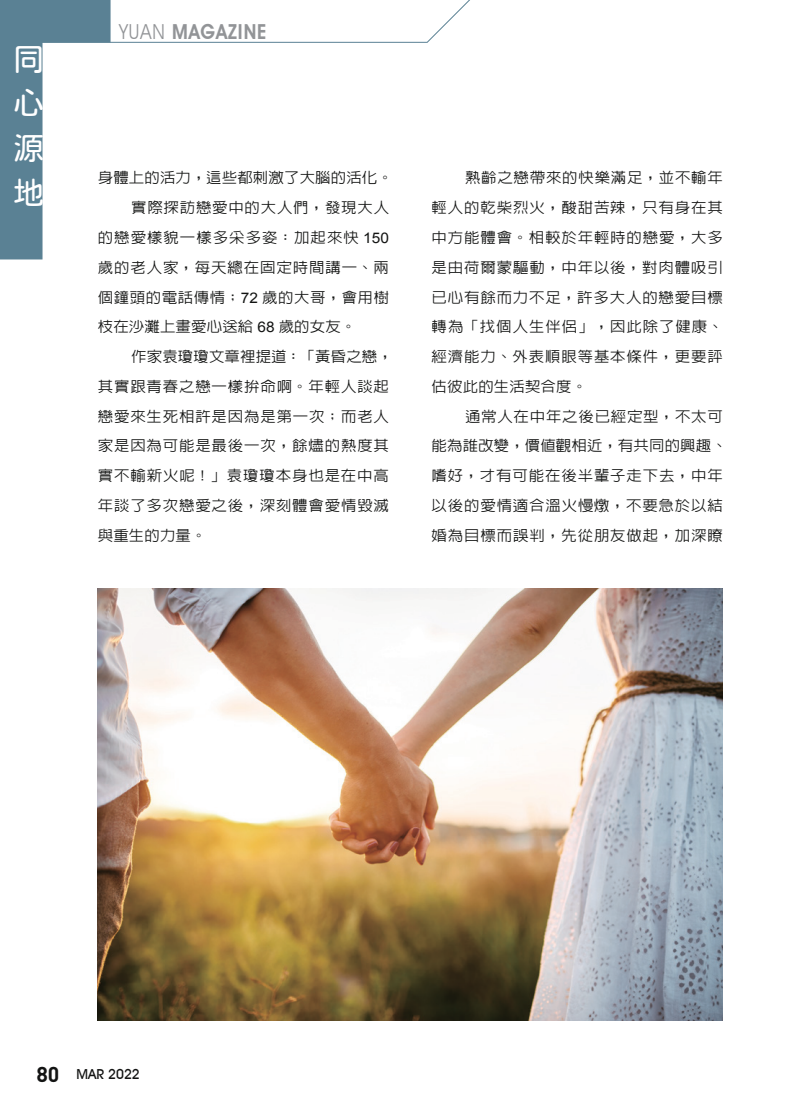
<style>
.page{position:relative;width:808px;height:1106px;background:#fff}
.page>*{position:absolute;margin:0;border:0;box-sizing:border-box;transform-origin:0 0}
.t1{font:31.95px/44.7px "jf openhuninn 1.1";color:#fff;text-align:justify}
.t2{font:600 20.7px "Avant Garde IT Cby BT";letter-spacing:.05em;color:#929497;scale:.9 1}
.內文{font:500 14.7px/29.7px "AR Hei B5";letter-spacing:.055em;color:#131413;text-align:justify;scale:1.05 1}
.內文-2{font:500 14.7px "AR Hei B5";letter-spacing:.01em;color:#131413;scale:1.05 1}
.t3{font:500 13.8px "Avant Garde IT Cby BT";color:#131413}
.s1{font-weight:400}
.s2{font-family:"Arial";font-weight:400}
.s3{font-family:"DIN";font-weight:700;font-size:21.3px}
</style>
<div class="page">
<img style="left:98px;top:588px;width:625px;height:432px">
<svg style="left:0;top:0;width:470px;height:259px"></svg>
<h1 class="t1" style="left:13px;top:36px;width:32px">同心源地</h1>
<h2 class="t2" style="left:119px;top:19px;width:165px"><span class="s1">YUAN</span> MAGAZINE</h2>
<p class="內文-2" style="left:98px;top:170px;width:283px">身體上的活力，這些都刺激了大腦的活化。</p>
<p class="內文" style="left:98px;top:193px;width:279px;text-indent:33px">實際探訪戀愛中的大人們，發現大人的戀愛樣貌一樣多采多姿：加起來快 <span class="s2">150</span>歲的老人家，每天總在固定時間講一、兩個鐘頭的電話傳情；<span class="s2">72</span> 歲的大哥，會用樹枝在沙灘上畫愛心送給 <span class="s2">68</span> 歲的女友。</p>
<p class="內文" style="left:98px;top:342px;width:283px;text-align:left;text-indent:33px">作家袁瓊瓊文章裡提道：「黃昏之戀，其實跟青春之戀一樣拚命啊。年輕人談起戀愛來生死相許是因為是第一次；而老人家是因為可能是最後一次，餘燼的熱度其實不輸新火呢！」袁瓊瓊本身也是在中高年談了多次戀愛之後，深刻體會愛情毀滅與重生的力量。</p>
<p class="內文" style="left:432px;top:163px;width:279px;text-indent:33px">熟齡之戀帶來的快樂滿足，並不輸年輕人的乾柴烈火，酸甜苦辣，只有身在其中方能體會。相較於年輕時的戀愛，大多是由荷爾蒙驅動，中年以後，對肉體吸引已心有餘而力不足，許多大人的戀愛目標轉為「找個人生伴侶」，因此除了健康、經濟能力、外表順眼等基本條件，更要評估彼此的生活契合度。</p>
<p class="內文" style="left:432px;top:401px;width:283px;text-align:left;text-indent:33px">通常人在中年之後已經定型，不太可能為誰改變，價值觀相近，有共同的興趣、嗜好，才有可能在後半輩子走下去，中年以後的愛情適合溫火慢燉，不要急於以結婚為目標而誤判，先從朋友做起，加深瞭</p>
<p class="t3" style="left:36px;top:1065px;width:105px"><span class="s3">80</span> MAR 2022</p>
</div>
